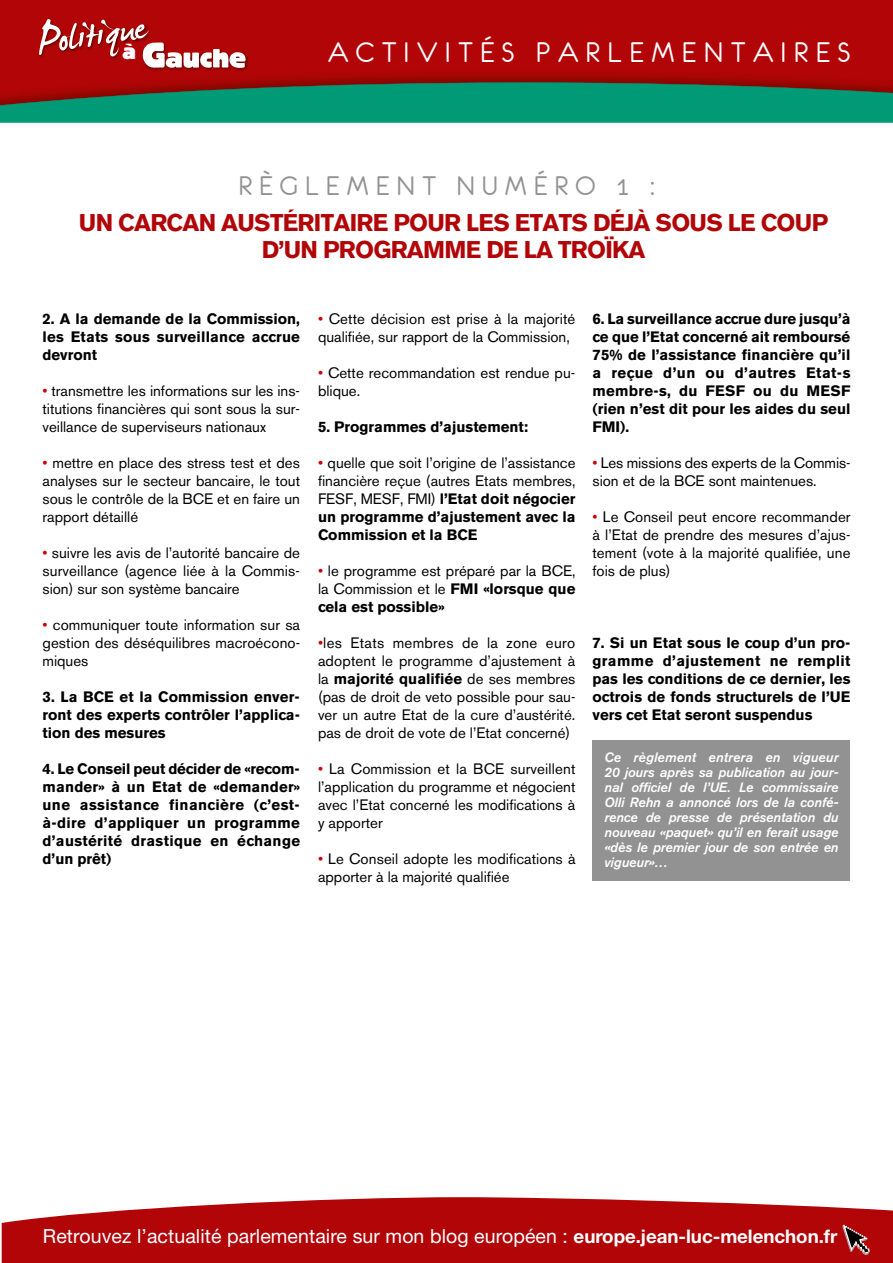
<style>
.page{position:relative;width:893px;height:1263px;background:#fff}
.page>*{position:absolute;margin:0;border:0;box-sizing:border-box;transform-origin:0 0}
.t1{font:62.7px "James Fajardo";color:#fff}
.t2{font:31.65px "Eurofurenceregular";letter-spacing:.235em;color:#fff}
.t3{font:30px "Eurofurenceregular";letter-spacing:.235em;color:#919291}
.t4{font:700 24px/27px "Akzidenz Grotesk BE";letter-spacing:-.03em;color:#b10508;text-align:center}
.t5{font:21.3px "B Block";color:#fff}
.t6{font:19.5px "Helvetica Neue";letter-spacing:.005em;color:#fff}
.t7{font:15px/18px "Akzidenz Grotesk BE";color:#000;text-align:justify}
.t8{font:700 15px/18px "Akzidenz Grotesk BE";color:#000;text-align:justify}
.t9{font:italic 500 13.5px/15px "Akzidenz Grotesk BE";letter-spacing:-.005em;color:#fff;text-align:justify}
.s1{color:#c80205}
.s2{font-weight:700}
.s3{font-weight:700;font-size:18.75px}
</style>
<div class="page">
<div style="left:0;top:0;width:893px;height:116px;background:#b10508"></div>
<svg style="left:2px;top:1197px;width:891px;height:66px;background:#b91f22"></svg>
<svg style="left:0;top:82px;width:893px;height:41px;background:#188565"></svg>
<img style="left:39px;top:19px;width:102px;height:53px">
<img style="left:66px;top:19px;width:84px;height:43px">
<img style="left:141px;top:55px;width:108px;height:17px">
<svg style="left:141px;top:41px;width:105px;height:27px"></svg>
<svg style="left:842px;top:1225px;width:28px;height:30px"></svg>
<div style="left:592px;top:740px;width:258px;height:141px;background:#919291"></div>
<h1 class="t1" style="left:33px;top:10px;width:112px;rotate:-8deg">Politique</h1>
<h3 class="t5" style="left:123px;top:37px;width:15px">à</h3>
<h2 class="t2" style="left:328px;top:36px;width:524px">ACTIVITÉS PARLEMENTAIRES</h2>
<h3 class="t3" style="left:238px;top:170px;width:90px">RÈGLEMENT</h3>
<h3 class="t3" style="left:456px;top:170px;width:200px">NUMÉRO 1 :</h3>
<h3 class="t4" style="left:79px;top:209px;width:751px">Un carcan austéritaire pour les Etats déjà sous le coup d’un programme de la Troïka</h3>
<p class="t8" style="left:43px;top:310px;width:259px">2. A la demande de la Commission, les Etats sous surveillance accrue devront</p>
<p class="t7" style="left:43px;top:382px;width:259px"><span class="s1">•</span> transmettre les informations sur les ins&shy;titutions financières qui sont sous la sur&shy;veillance de superviseurs nationaux</p>
<p class="t7" style="left:43px;top:454px;width:259px"><span class="s1">•</span> mettre en place des stress test et des analyses sur le secteur bancaire, le tout sous le contrôle de la BCE et en faire un rapport détaillé</p>
<p class="t7" style="left:43px;top:544px;width:259px"><span class="s1">•</span> suivre les avis de l’autorité bancaire de surveillance (agence liée à la Commis&shy;sion) sur son système bancaire</p>
<p class="t7" style="left:43px;top:616px;width:259px"><span class="s1">•</span> communiquer toute information sur sa gestion des déséquilibres macroécono&shy;miques</p>
<p class="t8" style="left:43px;top:688px;width:52px">3. La BCE</p>
<p class="t8" style="left:43px;top:688px;width:259px;text-indent:77px">et la Commission enver&shy;ront des experts contrôler l’applica&shy;tion des mesures</p>
<p class="t8" style="left:43px;top:760px;width:259px">4. Le Conseil peut décider de «recom&shy;mander» à un Etat de «demander» une assistance financière (c’est&shy;à-dire d’appliquer un programme d’austérité drastique en échange d’un prêt)</p>
<p class="t7" style="left:318px;top:310px;width:259px"><span class="s1">•</span> Cette décision est prise à la majorité qualifiée, sur rapport de la Commission,</p>
<p class="t7" style="left:318px;top:364px;width:259px"><span class="s1">•</span> Cette recommandation est rendue pu&shy;blique.</p>
<p class="t8" style="left:318px;top:418px;width:212px">5. Programmes d’ajustement:</p>
<p class="t7" style="left:318px;top:454px;width:259px"><span class="s1">•</span> quelle que soit l’origine de l’assistance financière reçue (autres Etats membres, FESF, MESF, FMI) <span class="s2">l’Etat doit négocier un programme d’ajustement avec la Commission et la BCE</span></p>
<p class="t7" style="left:318px;top:562px;width:259px"><span class="s1">•</span> le programme est préparé par la BCE, la Commission et le <span class="s2">FMI «lorsque que cela est possible»</span></p>
<p class="t7" style="left:318px;top:634px;width:259px"><span class="s1">•</span>les Etats membres de la zone euro adoptent le programme d’ajustement à la <span class="s2">majorité qualifiée</span> de ses membres (pas de droit de veto possible pour sau&shy;ver un autre Etat de la cure d’austérité. pas de droit de vote de l’Etat concerné)</p>
<p class="t7" style="left:318px;top:760px;width:259px"><span class="s1">•</span> La Commission et la BCE surveillent l’application du programme et négocient avec l’Etat concerné les modifications à y apporter</p>
<p class="t7" style="left:318px;top:850px;width:259px"><span class="s1">•</span> Le Conseil adopte les modifications à apporter à la majorité qualifiée</p>
<p class="t8" style="left:592px;top:310px;width:259px">6. La surveillance accrue dure jusqu’à ce que l’Etat concerné ait remboursé 75% de l’assistance financière qu’il a reçue d’un ou d’autres Etat-s membre-s, du FESF ou du MES</p>
<p class="t8" style="left:592px;top:382px;width:259px;text-indent:249px">F (rien n’est dit pour les aides du seul FMI).</p>
<p class="t7" style="left:592px;top:454px;width:260px"><span class="s1">•</span> Les missions des experts de la Commis&shy;sion et de la BCE sont maintenues.</p>
<p class="t7" style="left:592px;top:508px;width:260px"><span class="s1">•</span> Le Conseil peut encore recommander à l’Etat de prendre des mesures d’ajus&shy;tement (vote à la majorité qualifiée, une fois de plus)</p>
<p class="t8" style="left:592px;top:634px;width:260px">7. Si un Etat sous le coup d’un pro&shy;gramme d’ajustement ne remplit pas les conditions de ce dernier, les octrois de fonds structurels de l’UE vers cet Etat seront suspendus</p>
<p class="t9" style="left:604px;top:750px;width:235px">Ce règlement entrera en vigueur 20 jours après sa publication au jour&shy;nal officiel de l’UE. Le commissaire Olli Rehn a annoncé lors de la confé&shy;rence de presse de présentation du nouveau «paquet» qu’il en ferait usage «dès le premier jour de son entrée en vigueur»…</p>
<h3 class="t6" style="left:43px;top:1224px;width:796px">Retrouvez l’actualité parlementaire sur mon blog européen : <span class="s3">europe.jean-luc-melenchon.fr</span></h3>
</div>
